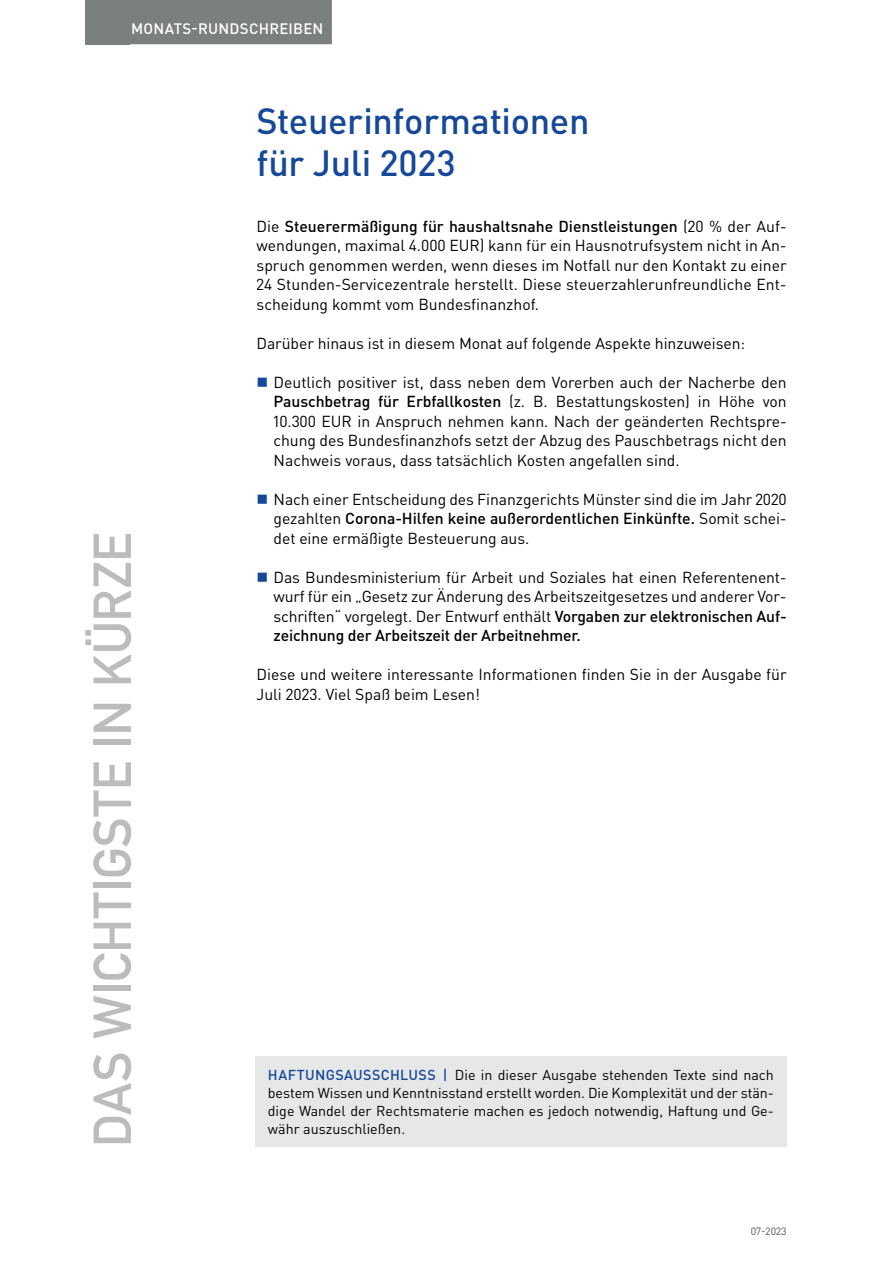
<style>
.page{position:relative;width:893px;height:1263px;background:#fff}
.page>*{position:absolute;margin:0;border:0;box-sizing:border-box;transform-origin:0 0}
.t1{font:52.5px "DIN Mittelschrift Std";color:#bbbdbd}
.t2{font:500 36px/42px "DIN Pro";letter-spacing:-.01em;color:#164899}
.t3{font:15.75px/19.5px "DIN Pro";letter-spacing:-.005em;color:#000001;text-align:justify}
.t4{font:500 15px "DIN Pro";letter-spacing:.015em;color:#fff}
.t5{font:14.25px/18px "DIN Pro";color:#000001;text-align:justify}
.t6{font:10.5px "DIN Pro";color:#4f5253}
.s1{font-weight:500}
.s2{font-weight:500;color:#164899}
</style>
<div class="page">
<div style="left:85px;top:0;width:45px;height:44px;background:#7c7f80"></div>
<div style="left:122px;top:0;width:210px;height:44px;background:#7c7f80"></div>
<div style="left:255px;top:1057px;width:532px;height:90px;background:#e6e8e7"></div>
<p class="t4" style="left:131px;top:18px;width:194px">MONATS-RUNDSCHREIBEN</p>
<h1 class="t1" style="left:82px;top:1147px;width:616px;rotate:-90deg">DAS WICHTIGSTE IN KÜRZE</h1>
<h2 class="t2" style="left:257px;top:99px;width:334px">Steuerinformationen für Juli 2023</h2>
<p class="t3" style="left:257px;top:216px;width:532px">Die <span class="s1">Steuerermäßigung für haushaltsnahe Dienstleistungen</span> (20 % der Auf&shy;wendungen, maximal 4.000 EUR) kann für ein Hausnotrufsystem nicht in An&shy;spruch genommen werden, wenn dieses im Notfall nur den Kontakt zu einer 24 Stunden-Servicezentrale herstellt. Diese steuerzahlerunfreundliche Ent&shy;scheidung kommt vom Bundesfinanzhof.</p>
<p class="t3" style="left:257px;top:333px;width:490px">Darüber hinaus ist in diesem Monat auf folgende Aspekte hinzuweisen:</p>
<p class="t3" style="left:274px;top:372px;width:515px">Deutlich positiver ist, dass neben dem Vorerben auch der Nacherbe den <span class="s1">Pauschbetrag für Erbfallkosten</span> (z. B. Bestattungskosten) in Höhe von 10.300 EUR in Anspruch nehmen kann. Nach der geänderten Rechtspre&shy;chung des Bundesfinanzhofs setzt der Abzug des Pauschbetrags nicht den Nachweis voraus, dass tatsächlich Kosten angefallen sind.</p>
<p class="t3" style="left:274px;top:489px;width:515px">Nach einer Entscheidung des Finanzgerichts Münster sind die im Jahr 2020 gezahlten <span class="s1">Corona-Hilfen keine außerordentlichen Einkünfte.</span> Somit schei&shy;det eine ermäßigte Besteuerung aus.</p>
<p class="t3" style="left:274px;top:567px;width:515px">Das Bundesministerium für Arbeit und Soziales hat einen Referentenent&shy;wurf für ein „Gesetz zur Änderung des Arbeitszeitgesetzes und anderer Vor&shy;schriften“ vorgelegt. Der Entwurf enthält <span class="s1">Vorgaben zur elektronischen Auf&shy;zeichnung der Arbeitszeit der Arbeitnehmer.</span></p>
<p class="t3" style="left:257px;top:664px;width:532px">Diese und weitere interessante Informationen finden Sie in der Ausgabe für<br>Juli 2023. Viel Spaß beim Lesen!</p>
<p class="t5" style="left:268px;top:1065px;width:508px"><span class="s2">HAFTUNGSAUSSCHLUSS |</span> Die in dieser Ausgabe stehenden Texte sind nach bestem Wissen und Kenntnisstand erstellt worden. Die Komplexität und der stän&shy;dige Wandel der Rechtsmaterie machen es jedoch notwendig, Haftung und Ge&shy;währ auszuschließen.</p>
<p class="t6" style="left:751px;top:1224px;width:38px">07-2023</p>
</div>
